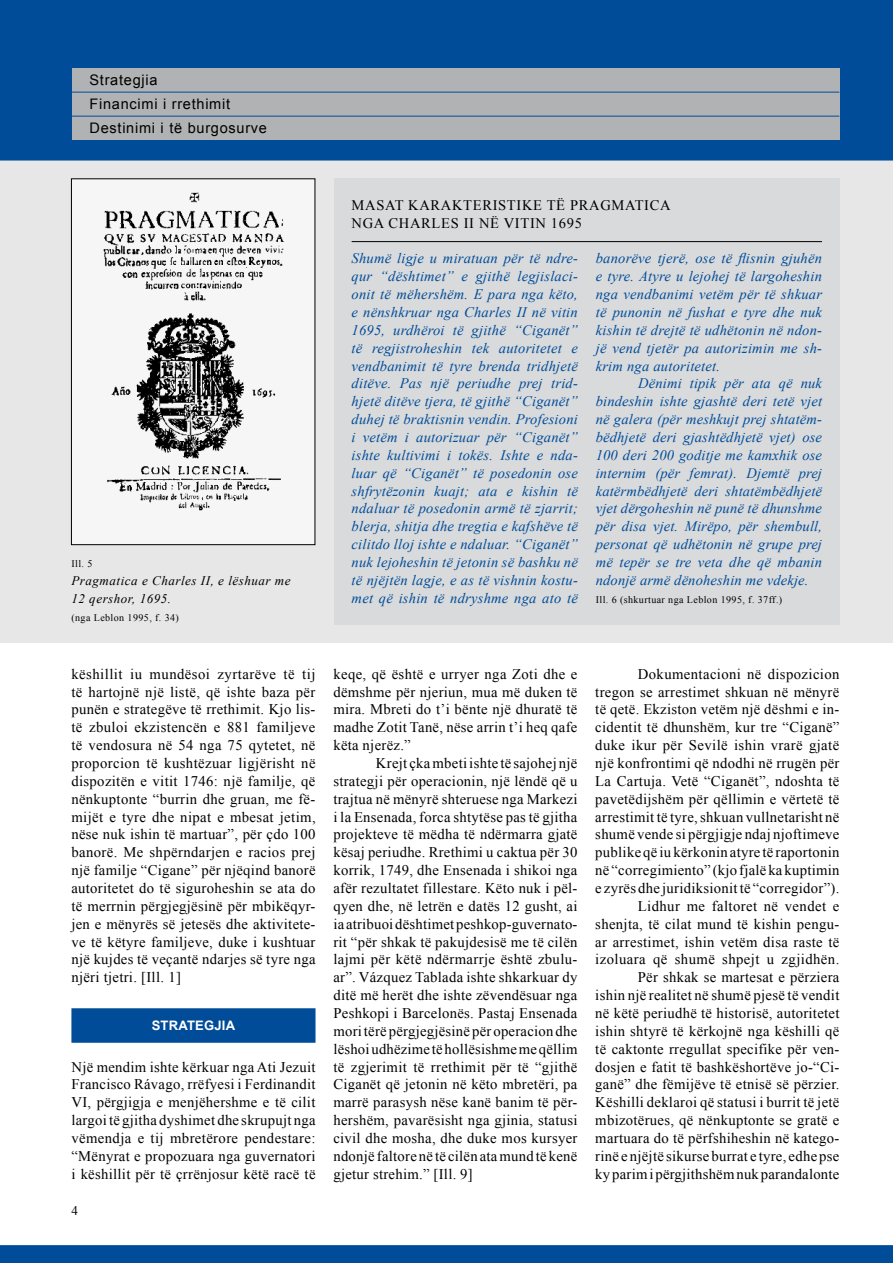
<style>
.page{position:relative;width:893px;height:1263px;background:#fff}
.page>*{position:absolute;margin:0;border:0;box-sizing:border-box;transform-origin:0 0}
.t1{font:14.7px/17.9px "Times New Roman";letter-spacing:.02em;color:#000;text-align:justify}
.t2{font:italic 14.55px/17.9px "Times New Roman";letter-spacing:.015em;color:#004c99;text-align:justify}
.t3{font:14.55px/17.9px "Times New Roman";letter-spacing:.045em;color:#000}
.t4{font:14.55px/24px "Arial";letter-spacing:.05em;color:#000}
.t5{font:italic 13.05px/17.9px "Times New Roman";letter-spacing:.04em;color:#000}
.t6{font:700 13.05px "Arial";color:#fff}
.t7{font:10.05px "Times New Roman";letter-spacing:.04em;color:#000}
</style>
<div class="page">
<div style="left:71px;top:1008px;width:244px;height:35px;background:#004c99"></div>
<div style="left:0;top:153px;width:893px;height:490px;background:#e7e7e8"></div>
<div style="left:0;top:0;width:893px;height:161px;background:#004c99"></div>
<div style="left:334px;top:179px;width:505px;height:446px;background:#d9dadb"></div>
<hr style="left:352px;top:241px;width:470px;height:1px;background:#000">
<div style="left:0;top:1245px;width:893px;height:18px;background:#004c99"></div>
<div style="left:72px;top:68px;width:767px;height:72px;background:#b1b2b4"></div>
<hr style="left:72px;top:92px;width:767px;height:1px;background:#004c99">
<hr style="left:72px;top:116px;width:767px;height:1px;background:#004c99">
<img style="left:73px;top:181px;width:240px;height:362px">
<div style="left:71px;top:179px;width:244px;height:366px;border:1px solid #000"></div>
<p class="t4" style="left:90px;top:68px;width:179px">Strategjia<br>Financimi i rrethimit<br>Destinimi i të burgosurve</p>
<p class="t7" style="left:71px;top:557px;width:22px">Ill. 5</p>
<p class="t5" style="left:71px;top:571px;width:221px">Pragmatica e Charles II, e lëshuar me<br>12 qershor, 1695.</p>
<p class="t7" style="left:71px;top:610px;width:109px">(nga Leblon 1995, f. 34)</p>
<p class="t3" style="left:352px;top:196px;width:320px;text-indent:141px">istike të PragmaticA nga Charles II në vitin 1695</p>
<p class="t3" style="left:352px;top:196px;width:112px">Mas at Karakter</p>
<p class="t2" style="left:352px;top:249px;width:228px">Shumë ligje u miratuan për të ndre&shy;qur “dështimet” e gjithë legjislaci&shy;onit të mëhershëm. E para nga këto, e nënshkruar nga Charles II në vitin 1695, urdhëroi të gjithë “Ciganët” të regjistroheshin tek autoritetet e vendbanimit të tyre brenda tridhjetë ditëve. Pas një periudhe prej trid&shy;hjetë ditëve tjera, të gjithë “Ciganët” duhej të braktisnin vendin. Profesioni i vetëm i autorizuar për “Ciganët” ishte kultivimi i tokës. Ishte e nda&shy;luar që “Ciganët” të posedonin ose shfrytëzonin kuajt; ata e kishin të ndaluar të posedonin armë të zjarrit; blerja, shitja dhe tregtia e kafshëve të cilitdo lloj ishte e ndaluar. “Ciganët” nuk lejoheshin të jetonin së bashku në të njëjtën lagje, e as të vishnin kostu&shy;met që ishin të ndryshme nga ato të</p>
<p class="t2" style="left:596px;top:249px;width:228px">banorëve tjerë, ose të flisnin gjuhën e tyre. Atyre u lejohej të largoheshin nga vendbanimi vetëm për të shkuar të punonin në fushat e tyre dhe nuk kishin të drejtë të udhëtonin në ndon&shy;jë vend tjetër pa autorizimin me sh&shy;krim nga autoritetet.</p>
<p class="t2" style="left:596px;top:374px;width:228px;text-indent:43px">Dënimi tipik për ata që nuk bindeshin ishte gjashtë deri tetë vjet në galera (për meshkujt prej shtatëm&shy;bëdhjetë deri gjashtëdhjetë vjet) ose 100 deri 200 goditje me kamxhik ose internim (për femrat). Djemtë prej katërmbëdhjetë deri shtatëmbëdhjetë vjet dërgoheshin në punë të dhunshme për disa vjet. Mirëpo, për shembull, personat që udhëtonin në grupe prej më tepër se tre veta dhe që mbanin ndonjë armë dënoheshin me vdekje.</p>
<p class="t7" style="left:596px;top:593px;width:188px">Ill. 6 (shkurtuar nga Leblon 1995, f. 37ff.)</p>
<p class="t1" style="left:71px;top:665px;width:246px">këshillit iu mundësoi zyrtarëve të tij të hartojnë një listë, që ishte baza për punën e strategëve të rrethimit. Kjo lis&shy;të zbuloi ekzistencën e 881 familjeve të vendosura në 54 nga 75 qytetet, në proporcion të kushtëzuar ligjërisht në dispozitën e vitit 1746: një familje, që nënkuptonte “burrin dhe gruan, me fë&shy;mijët e tyre dhe nipat e mbesat jetim, nëse nuk ishin të martuar”, për çdo 100 banorë. Me shpërndarjen e racios prej një familje “Cigane” për njëqind banorë autoritetet do të siguroheshin se ata do të merrnin përgjegjësinë për mbikëqyr&shy;jen e mënyrës së jetesës dhe aktivitete&shy;ve të këtyre familjeve, duke i kushtuar një kujdes të veçantë ndarjes së tyre nga njëri tjetri. [Ill. 1]</p>
<p class="t6" style="left:152px;top:1017px;width:36px">STRATEGJIA</p>
<p class="t1" style="left:71px;top:1057px;width:246px">Një mendim ishte kërkuar nga Ati Jezuit Francisco Rávago, rrëfyesi i Ferdinandit VI , përgjigja e menjëhershme e të cilit largoi të gjitha dyshimet dhe skrupujt nga vëmendja e tij mbretërore pendestare: “Mënyrat e propozuara nga guvernatori i këshillit për të çrrënjosur këtë racë të</p>
<p class="t1" style="left:333px;top:665px;width:246px">keqe, që është e urryer nga Zoti dhe e dëmshme për njeriun, mua më duken të mira. Mbreti do t’i bënte një dhuratë të madhe Zotit Tanë, nëse arrin t’i heq qafe këta njerëz.”</p>
<p class="t1" style="left:333px;top:754px;width:246px;text-indent:43px">Krejt çka mbeti ishte të sajohej një strategji për operacionin, një lëndë që u trajtua në mënyrë shteruese nga Markezi i la Ensenada, forca shtytëse pas të gjitha projekteve të mëdha të ndërmarra gjatë kësaj periudhe. Rrethimi u caktua për 30 korrik, 1749, dhe Ensenada i shikoi nga afër rezultatet fillestare. Këto nuk i pël&shy;qyen dhe, në letrën e datës 12 gusht, ai ia atribuoi dështimet peshkop-guvernato&shy;rit “për shkak të pakujdesisë me të cilën lajmi për këtë ndërmarrje është zbulu&shy;ar”. Vázquez Tablada ishte shkarkuar dy ditë më herët dhe ishte zëvendësuar nga Peshkopi i Barcelonës. Pastaj Ensenada mori tërë përgjegjësinë për operacion dhe lëshoi udhëzime të hollësishme me qëllim të zgjerimit të rrethimit për të “gjithë Ciganët që jetonin në këto mbretëri, pa marrë parasysh nëse kanë banim të për&shy;hershëm, pavarësisht nga gjinia, statusi civil dhe mosha, dhe duke mos kursyer ndonjë faltore në të cilën ata mund të kenë gjetur strehim.” [Ill. 9]</p>
<p class="t1" style="left:595px;top:665px;width:246px;text-align:right">Dokumentacioni në dispozicion tregon se arrestimet shkuan në mënyrë të qetë. Ekziston vetëm një dëshmi e in&shy;cidentit të dhunshëm, kur tre “Ciganë” duke ikur për Sevilë ishin vrarë gjatë një konfrontimi që ndodhi në rrugën për La Cartuja. Vetë “Ciganët”, ndoshta të pavetëdijshëm për qëllimin e vërtetë të arrestimit të tyre, shkuan vullnetarisht në shumë vende si përgjigje ndaj njoftimeve publike që iu kërkonin atyre të raportonin në “corregimiento” (kjo fjalë ka kuptimin e zyrës dhe juridiksionit të “corregidor”).<br>Lidhur me faltoret në vendet e shenjta, të cilat mund të kishin pengu&shy;ar arrestimet, ishin vetëm disa raste të izoluara që shumë shpejt u zgjidhën.<br>Për shkak se martesat e përziera<br>ishin një realitet në shumë pjesë të vendit në këtë periudhë të historisë, autoritetet ishin shtyrë të kërkojnë nga këshilli që të caktonte rregullat specifike për ven&shy;dosjen e fatit të bashkëshortëve jo-“Ci&shy;ganë” dhe fëmijëve të etnisë së përzier.<br>Këshilli deklaroi që statusi i burrit të jetë mbizotërues, që nënkuptonte se gratë e martuara do të përfshiheshin në katego&shy;rinë e njëjtë sikurse burrat e tyre, edhe pse ky parim i përgjithshëm nuk parandalonte</p>
</div>
